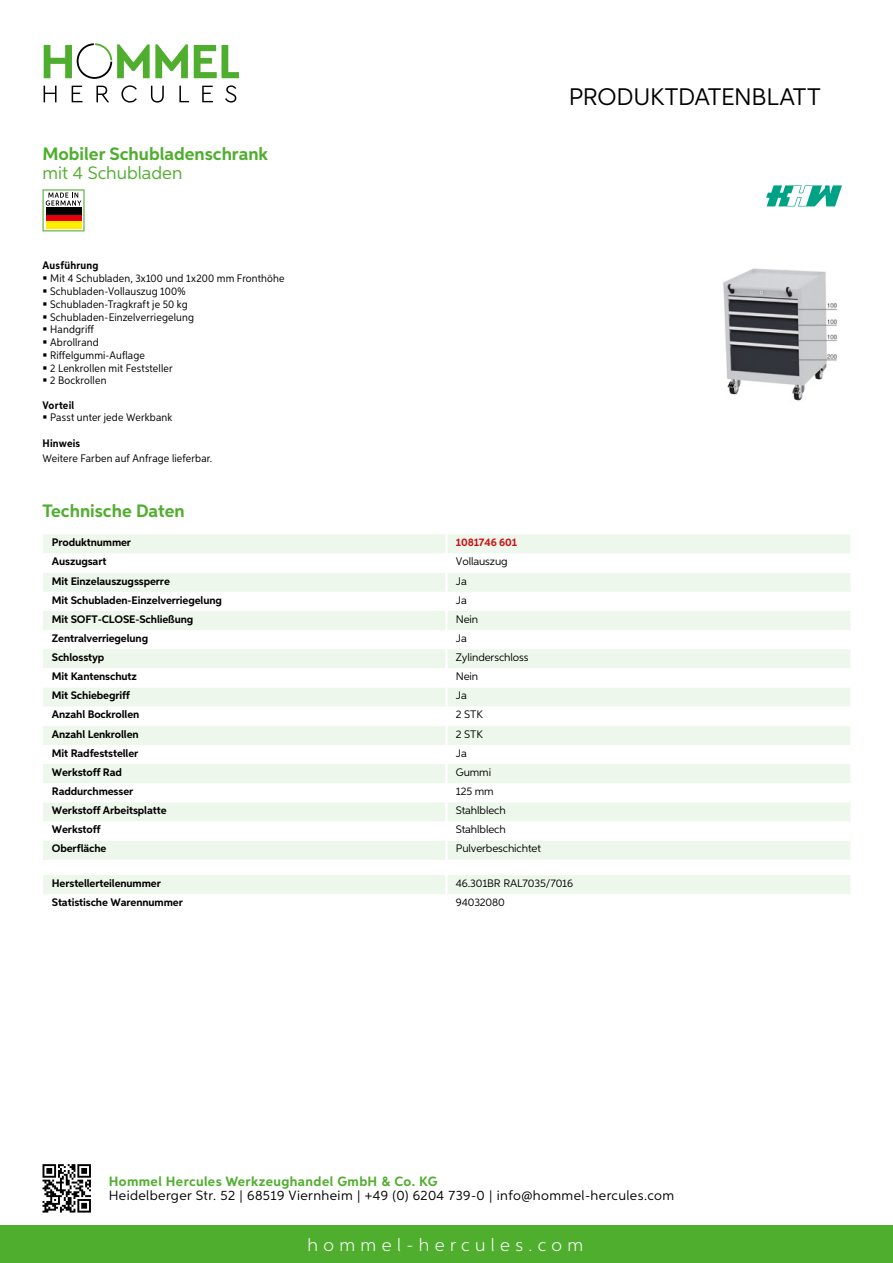
<style>
.page{position:relative;width:893px;height:1263px;background:#fff}
.page>*{position:absolute;margin:0;border:0;box-sizing:border-box;transform-origin:0 0}
.t1{font:24px "Aspira";letter-spacing:-.01em;color:#000}
.t2{font:700 18px "Aspira";color:#50ae2f}
.t3{font:300 18px "Aspira";letter-spacing:.3em;color:#fff}
.t4{font:18px "Aspira";color:#50ae2f}
.t5{font:13.5px "Aspira";letter-spacing:.03em;color:#000}
.t6{font:700 13.5px "Aspira";letter-spacing:.03em;color:#50ae2f}
.t7{font:700 10.95px "Aspira";letter-spacing:-.01em;color:#000}
.t8{font:10.95px/12.8px "Aspira Nar";letter-spacing:.015em;color:#000}
.t9{font:10.95px "Aspira";letter-spacing:-.01em;color:#000}
.t10{font:700 10.95px "Aspira Nar";letter-spacing:.02em;color:#000}
.t11{font:700 10.95px "Aspira";letter-spacing:-.01em;color:#cd1013}
</style>
<div class="page">
<div style="left:0;top:1226px;width:893px;height:37px;background:#50ae2f"></div>
<svg style="left:43px;top:1164px;width:48px;height:48px"></svg>
<svg style="left:194px;top:45px;width:45px;height:33px"></svg>
<svg style="left:44px;top:43px;width:144px;height:36px"></svg>
<svg style="left:44px;top:86px;width:13px;height:16px"></svg>
<svg style="left:72px;top:86px;width:10px;height:16px"></svg>
<svg style="left:96px;top:86px;width:13px;height:16px"></svg>
<svg style="left:121px;top:85px;width:16px;height:18px"></svg>
<svg style="left:151px;top:86px;width:13px;height:17px"></svg>
<svg style="left:179px;top:86px;width:10px;height:16px"></svg>
<svg style="left:202px;top:86px;width:11px;height:16px"></svg>
<svg style="left:225px;top:85px;width:11px;height:18px"></svg>
<div style="left:43px;top:534px;width:807px;height:326px;background:#eef7eb"></div>
<svg style="left:43px;top:553px;width:807px;height:287px"></svg>
<hr style="left:445px;top:534px;width:3px;height:19px;background:#fff">
<hr style="left:445px;top:553px;width:3px;height:20px;background:#fff">
<hr style="left:445px;top:573px;width:3px;height:19px;background:#fff">
<hr style="left:445px;top:592px;width:3px;height:19px;background:#fff">
<hr style="left:445px;top:611px;width:3px;height:19px;background:#fff">
<hr style="left:445px;top:630px;width:3px;height:19px;background:#fff">
<hr style="left:445px;top:649px;width:3px;height:19px;background:#fff">
<hr style="left:445px;top:668px;width:3px;height:19px;background:#fff">
<hr style="left:445px;top:687px;width:3px;height:20px;background:#fff">
<hr style="left:445px;top:707px;width:3px;height:19px;background:#fff">
<hr style="left:445px;top:726px;width:3px;height:19px;background:#fff">
<hr style="left:445px;top:745px;width:3px;height:19px;background:#fff">
<hr style="left:445px;top:764px;width:3px;height:19px;background:#fff">
<hr style="left:445px;top:783px;width:3px;height:19px;background:#fff">
<hr style="left:445px;top:802px;width:3px;height:19px;background:#fff">
<hr style="left:445px;top:821px;width:3px;height:19px;background:#fff">
<hr style="left:445px;top:840px;width:3px;height:20px;background:#fff">
<div style="left:43px;top:875px;width:807px;height:19px;background:#eef7eb"></div>
<svg style="left:43px;top:189px;width:42px;height:42px"></svg>
<div style="left:46px;top:214px;width:35px;height:7px;background:#e3000b"></div>
<div style="left:46px;top:208px;width:35px;height:7px;background:#000"></div>
<div style="left:46px;top:221px;width:35px;height:7px;background:#ffed00"></div>
<img style="left:723px;top:268px;width:114px;height:133px">
<svg style="left:766px;top:185px;width:76px;height:21px"></svg>
<h2 class="t2" style="left:43px;top:142px;width:227px">Mobiler Schubladenschrank</h2>
<h2 class="t4" style="left:43px;top:162px;width:141px">mit 4 Schubladen</h2>
<p class="t10" style="left:43px;top:259px;width:58px">Ausführung</p>
<p class="t8" style="left:50px;top:272px;width:236px">Mit 4 Schubladen, 3x100 und 1x200 mm Fronthöhe<br>Schubladen-Vollauszug 100%<br>Schubladen-Tragkraft je 50 kg<br>Schubladen-Einzelverriegelung<br>Handgriff<br>Abrollrand<br>Riffelgummi-Auflage<br>2 Lenkrollen mit Feststeller<br>2 Bockrollen</p>
<p class="t10" style="left:43px;top:398px;width:33px">Vorteil</p>
<p class="t8" style="left:50px;top:411px;width:124px">Passt unter jede Werkbank</p>
<p class="t10" style="left:43px;top:436px;width:39px">Hinweis</p>
<p class="t8" style="left:43px;top:451px;width:171px">Weitere Farben auf Anfrage lieferbar.</p>
<h1 class="t1" style="left:569px;top:82px;width:253px">Produktdatenblatt</h1>
<h2 class="t2" style="left:43px;top:500px;width:144px">Technische Daten</h2>
<p class="t7" style="left:52px;top:536px;width:81px">Produktnummer</p>
<p class="t11" style="left:456px;top:536px;width:63px">1081746 601</p>
<p class="t7" style="left:52px;top:555px;width:56px">Auszugsart</p>
<p class="t9" style="left:456px;top:555px;width:53px">Vollauszug</p>
<p class="t7" style="left:52px;top:574px;width:120px">Mit Einzelauszugssperre</p>
<p class="t9" style="left:456px;top:574px;width:13px">Ja</p>
<p class="t7" style="left:52px;top:593px;width:172px">Mit Schubladen-Einzelverriegelung</p>
<p class="t9" style="left:456px;top:593px;width:13px">Ja</p>
<p class="t7" style="left:52px;top:612px;width:143px">Mit SOFT-CLOSE-Schließung</p>
<p class="t9" style="left:456px;top:612px;width:24px">Nein</p>
<p class="t7" style="left:52px;top:631px;width:98px">Zentralverriegelung</p>
<p class="t9" style="left:456px;top:631px;width:13px">Ja</p>
<p class="t7" style="left:52px;top:651px;width:54px">Schlosstyp</p>
<p class="t9" style="left:456px;top:651px;width:74px">Zylinderschloss</p>
<p class="t7" style="left:52px;top:670px;width:87px">Mit Kantenschutz</p>
<p class="t9" style="left:456px;top:670px;width:24px">Nein</p>
<p class="t7" style="left:52px;top:689px;width:80px">Mit Schiebegriff</p>
<p class="t9" style="left:456px;top:689px;width:13px">Ja</p>
<p class="t7" style="left:52px;top:708px;width:89px">Anzahl Bockrollen</p>
<p class="t9" style="left:456px;top:708px;width:22px">2 STK</p>
<p class="t7" style="left:52px;top:727px;width:88px">Anzahl Lenkrollen</p>
<p class="t9" style="left:456px;top:727px;width:22px">2 STK</p>
<p class="t7" style="left:52px;top:746px;width:88px">Mit Radfeststeller</p>
<p class="t9" style="left:456px;top:746px;width:13px">Ja</p>
<p class="t7" style="left:52px;top:765px;width:72px">Werkstoff Rad</p>
<p class="t9" style="left:456px;top:765px;width:37px">Gummi</p>
<p class="t7" style="left:52px;top:784px;width:83px">Raddurchmesser</p>
<p class="t9" style="left:456px;top:784px;width:39px">125 mm</p>
<p class="t7" style="left:52px;top:804px;width:116px">Werkstoff Arbeitsplatte</p>
<p class="t9" style="left:456px;top:804px;width:51px">Stahlblech</p>
<p class="t7" style="left:52px;top:823px;width:50px">Werkstoff</p>
<p class="t9" style="left:456px;top:823px;width:51px">Stahlblech</p>
<p class="t7" style="left:52px;top:842px;width:56px">Oberfläche</p>
<p class="t9" style="left:456px;top:842px;width:87px">Pulverbeschichtet</p>
<p class="t7" style="left:52px;top:876px;width:111px">Herstellerteilenummer</p>
<p class="t9" style="left:456px;top:876px;width:119px">46.301BR RAL7035/7016</p>
<p class="t7" style="left:52px;top:896px;width:132px">Statistische Warennummer</p>
<p class="t9" style="left:456px;top:896px;width:51px">94032080</p>
<p class="t6" style="left:109px;top:1172px;width:330px">Hommel Hercules Werkzeughandel GmbH &amp; Co. KG</p>
<p class="t5" style="left:109px;top:1187px;width:567px">Heidelberger Str. 52 | 68519 Viernheim | +49 (0) 6204 739-0 | info@hommel-hercules.com</p>
<h2 class="t3" style="left:307px;top:1234px;width:277px">hommel-hercules.com</h2>
</div>
